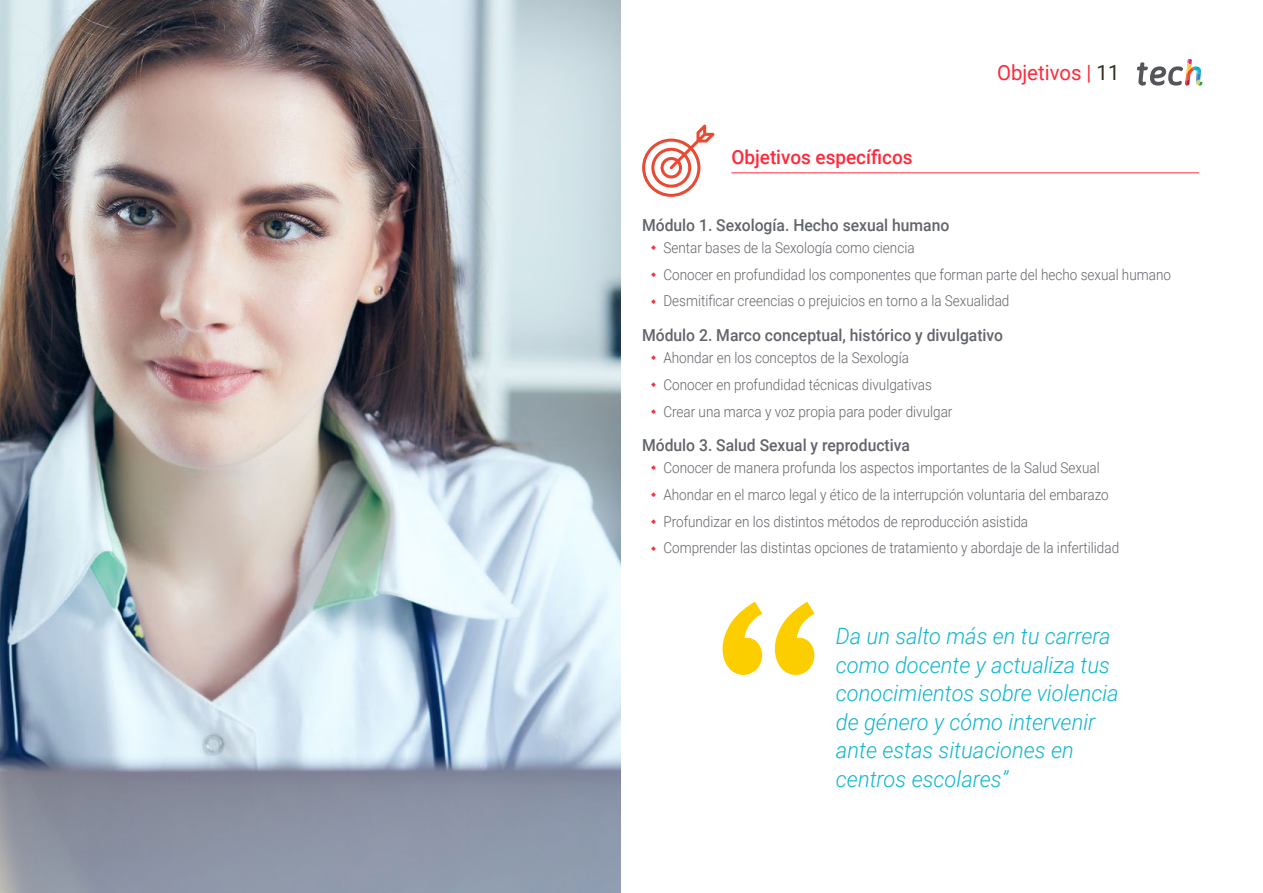
<style>
.page{position:relative;width:1263px;height:893px;background:#fff}
.page>*{position:absolute;margin:0;border:0;box-sizing:border-box;transform-origin:0 0}
.t1{font:italic 300 22.5px/28.5px "Roboto";color:#0fb6cf}
.t2{font:21px "Roboto";color:#ff293a}
.t3{font:500 19.5px "Roboto";color:#ff293a}
.t4{font:500 16.5px "Roboto";color:#61646a;scale:.95 1}
.t5{font:300 15px/26.7px "Roboto";color:#61646a;scale:.9 1}
.s1{color:#312e20}
</style>
<div class="page">
<hr style="left:731px;top:172px;width:468px;height:1px;background:#ff293a">
<svg style="left:642px;top:124px;width:72px;height:73px"></svg>
<svg style="left:1137px;top:59px;width:65px;height:27px"></svg>
<svg style="left:722px;top:602px;width:93px;height:73px"></svg>
<img style="left:0;top:0;width:621px;height:893px">
<h3 class="t3" style="left:731px;top:144px;width:183px">Objetivos específicos</h3>
<h2 class="t2" style="left:997px;top:57px;width:124px">Objetivos | <span class="s1">11</span></h2>
<p class="t4" style="left:642px;top:213px;width:325px">Módulo 1. Sexología. Hecho sexual humano</p>
<p class="t5" style="left:663px;top:234px;width:565px">Sentar bases de la Sexología como ciencia<br>Conocer en profundidad los componentes que forman parte del hecho sexual humano<br>Desmitificar creencias o prejuicios en torno a la Sexualidad</p>
<p class="t4" style="left:642px;top:323px;width:381px">Módulo 2. Marco conceptual, histórico y divulgativo</p>
<p class="t5" style="left:663px;top:344px;width:323px">Ahondar en los conceptos de la Sexología<br>Conocer en profundidad técnicas divulgativas<br>Crear una marca y voz propia para poder divulgar</p>
<p class="t4" style="left:642px;top:433px;width:283px">Módulo 3. Salud Sexual y reproductiva</p>
<p class="t5" style="left:663px;top:454px;width:508px">Conocer de manera profunda los aspectos importantes de la Salud Sexual Ahondar en el marco legal y ético de la interrupción voluntaria del embarazo Profundizar en los distintos métodos de reproducción asistida<br>Comprender las distintas opciones de tratamiento y abordaje de la infertilidad</p>
<h1 class="t1" style="left:836px;top:621px;width:284px">Da un salto más en tu carrera como docente y actualiza tus conocimientos sobre violencia de género y cómo intervenir ante estas situaciones en centros escolares”</h1>
</div>
